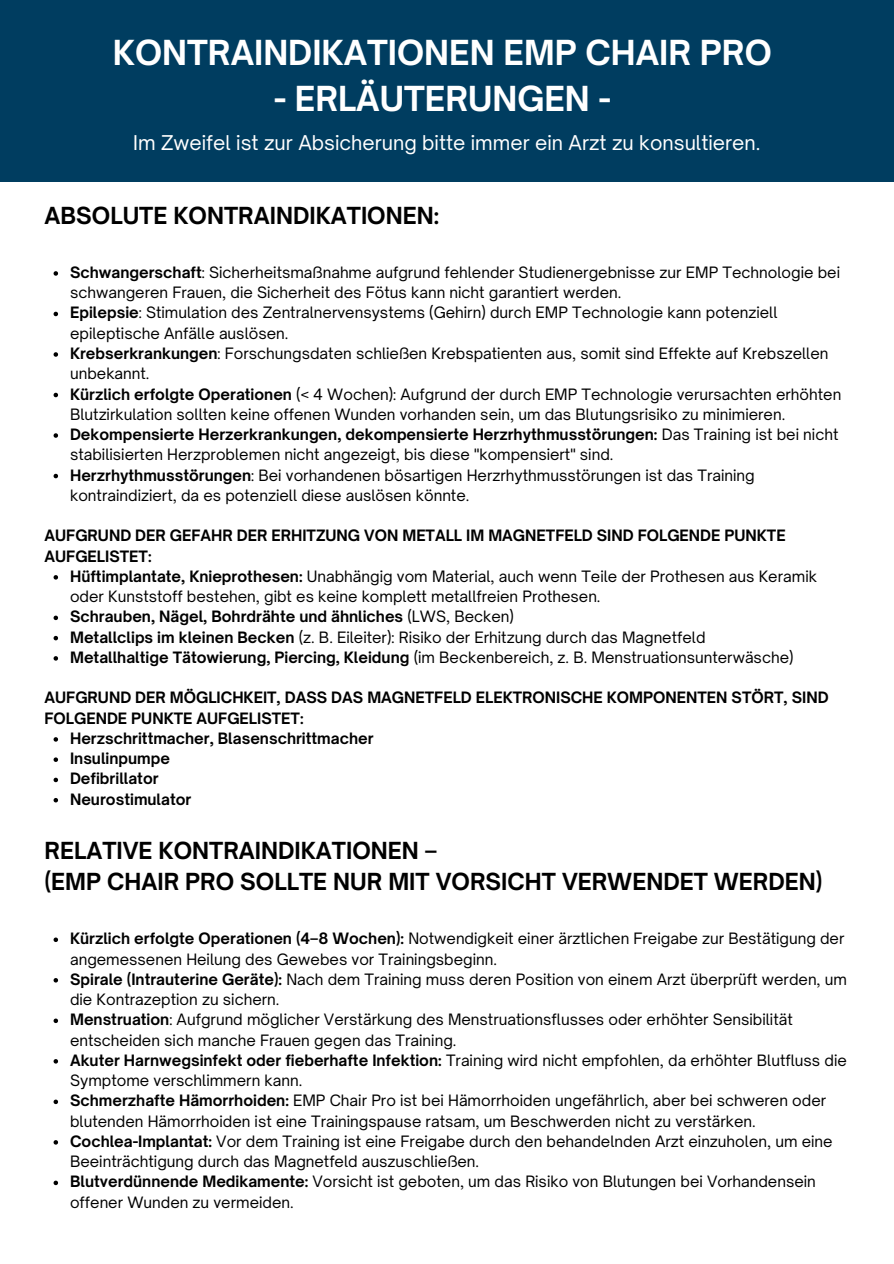
<style>
.page{position:relative;width:894px;height:1264px;background:#fff}
.page>*{position:absolute;margin:0;border:0;box-sizing:border-box;transform-origin:0 0}
.t1{font:700 33px "Open Sauce One";color:#fff}
.t2{font:700 22.5px/31.5px "Open Sauce One";color:#000}
.t3{font:19.5px "Open Sauce One";color:#fff}
.t4{font:15px/20.2px "Open Sauce One";color:#000}
.t5{font:700 15px/20.2px "Open Sauce One";color:#000}
.s1{font-weight:700}
.s2{font-weight:400}
</style>
<div class="page">
<svg style="left:54px;top:271px;width:4px;height:5px"></svg>
<svg style="left:54px;top:312px;width:4px;height:4px"></svg>
<svg style="left:54px;top:352px;width:4px;height:5px"></svg>
<svg style="left:54px;top:393px;width:4px;height:4px"></svg>
<svg style="left:54px;top:433px;width:4px;height:5px"></svg>
<svg style="left:54px;top:474px;width:4px;height:4px"></svg>
<svg style="left:54px;top:575px;width:4px;height:4px"></svg>
<svg style="left:54px;top:615px;width:4px;height:5px"></svg>
<svg style="left:54px;top:636px;width:4px;height:4px"></svg>
<svg style="left:54px;top:656px;width:4px;height:4px"></svg>
<svg style="left:54px;top:737px;width:4px;height:4px"></svg>
<svg style="left:54px;top:757px;width:4px;height:5px"></svg>
<svg style="left:54px;top:777px;width:4px;height:5px"></svg>
<svg style="left:54px;top:798px;width:4px;height:4px"></svg>
<svg style="left:54px;top:937px;width:4px;height:5px"></svg>
<svg style="left:54px;top:978px;width:4px;height:4px"></svg>
<svg style="left:54px;top:1018px;width:4px;height:5px"></svg>
<svg style="left:54px;top:1059px;width:4px;height:4px"></svg>
<svg style="left:54px;top:1099px;width:4px;height:5px"></svg>
<svg style="left:54px;top:1140px;width:4px;height:4px"></svg>
<svg style="left:54px;top:1180px;width:4px;height:5px"></svg>
<div style="left:0;top:0;width:893px;height:181px;background:#003d60"></div>
<p class="t1" style="left:113px;top:32px;width:660px">KONTRAINDIKATIONEN EMP CHAIR PRO</p>
<p class="t1" style="left:274px;top:78px;width:338px">- ERLÄUTERUNGEN -</p>
<p class="t3" style="left:133px;top:130px;width:628px">Im Zweifel ist zur Absicherung bitte immer ein Arzt zu konsultieren.</p>
<h1 class="t2" style="left:45px;top:199px;width:396px">ABSOLUTE KONTRAINDIKATIONEN:</h1>
<h3 class="t4" style="left:70px;top:262px;width:771px"><span class="s1">Schwangerschaft</span>: Sicherheitsmaßnahme aufgrund fehlender Studienergebnisse zur EMP Technologie bei schwangeren Frauen, die Sicherheit des Fötus kann nicht garantiert werden.</h3>
<h2 class="t4" style="left:70px;top:302px;width:708px"><span class="s1">Epilepsie</span>: Stimulation des Zentralnervensystems (Gehirn) durch EMP Technologie kann potenziell epileptische Anfälle auslösen.</h2>
<p class="t4" style="left:70px;top:343px;width:759px"><span class="s1">Krebserkrankungen</span>: Forschungsdaten schließen Krebspatienten aus, somit sind Effekte auf Krebszellen unbekannt.</p>
<p class="t4" style="left:70px;top:383px;width:772px"><span class="s1">Kürzlich erfolgte Operationen</span> (&lt; 4 Wochen): Aufgrund der durch EMP Technologie verursachten erhöhten<br>Blutzirkulation sollten keine offenen Wunden vorhanden sein, um das Blutungsrisiko zu minimieren.</p>
<p class="t4" style="left:70px;top:424px;width:769px"><span class="s1">Dekompensierte Herzerkrankungen, dekompensierte Herzrhythmusstörungen:</span> Das Training ist bei nicht stabilisierten Herzproblemen nicht angezeigt, bis diese "kompensiert" sind.</p>
<p class="t4" style="left:70px;top:464px;width:686px"><span class="s1">Herzrhythmusstörungen</span>: Bei vorhandenen bösartigen Herzrhythmusstörungen ist das Training kontraindiziert, da es potenziell diese auslösen könnte.</p>
<p class="t5" style="left:45px;top:525px;width:742px">AUFGRUND DER GEFAHR DER ERHITZUNG VON METALL IM MAGNETFELD SIND FOLGENDE PUNKTE<br>AUFGELISTET:</p>
<p class="t4" style="left:70px;top:566px;width:748px"><span class="s1">Hüftimplantate, Knieprothesen:</span> Unabhängig vom Material, auch wenn Teile der Prothesen aus Keramik oder Kunststoff bestehen, gibt es keine komplett metallfreien Prothesen.</p>
<p class="t5" style="left:70px;top:606px;width:445px">Schrauben, Nägel, Bohrdrähte und ähnliches <span class="s2">(LWS, Becken)</span></p>
<p class="t4" style="left:70px;top:626px;width:637px"><span class="s1">Metallclips im kleinen Becken</span> (z. B. Eileiter): Risiko der Erhitzung durch das Magnetfeld</p>
<p class="t4" style="left:70px;top:647px;width:724px"><span class="s1">Metallhaltige Tätowierung, Piercing, Kleidung</span> (im Beckenbereich, z. B. Menstruationsunterwäsche)</p>
<p class="t5" style="left:45px;top:687px;width:785px">AUFGRUND DER MÖGLICHKEIT, DASS DAS MAGNETFELD ELEKTRONISCHE KOMPONENTEN STÖRT, SIND<br>FOLGENDE PUNKTE AUFGELISTET:</p>
<p class="t5" style="left:70px;top:728px;width:305px">Herzschrittmacher, Blasenschrittmacher</p>
<p class="t5" style="left:70px;top:748px;width:101px">Insulinpumpe</p>
<p class="t5" style="left:70px;top:768px;width:90px">Defibrillator</p>
<p class="t5" style="left:70px;top:788px;width:123px">Neurostimulator</p>
<p class="t2" style="left:45px;top:834px;width:779px">RELATIVE KONTRAINDIKATIONEN –<br>(EMP CHAIR PRO SOLLTE NUR MIT VORSICHT VERWENDET WERDEN)</p>
<p class="t4" style="left:70px;top:928px;width:775px"><span class="s1">Kürzlich erfolgte Operationen (4–8 Wochen):</span> Notwendigkeit einer ärztlichen Freigabe zur Bestätigung der angemessenen Heilung des Gewebes vor Trainingsbeginn.</p>
<h2 class="t4" style="left:70px;top:968px;width:778px"><span class="s1">Spirale (Intrauterine Geräte):</span> Nach dem Training muss deren Position von einem Arzt überprüft werden, um die Kontrazeption zu sichern.</h2>
<p class="t4" style="left:70px;top:1009px;width:724px"><span class="s1">Menstruation</span>: Aufgrund möglicher Verstärkung des Menstruationsflusses oder erhöhter Sensibilität entscheiden sich manche Frauen gegen das Training.</p>
<p class="t4" style="left:70px;top:1049px;width:778px"><span class="s1">Akuter Harnwegsinfekt oder fieberhafte Infektion:</span> Training wird nicht empfohlen, da erhöhter Blutfluss die<br>Symptome verschlimmern kann.</p>
<p class="t4" style="left:70px;top:1090px;width:757px"><span class="s1">Schmerzhafte Hämorrhoiden:</span> EMP Chair Pro ist bei Hämorrhoiden ungefährlich, aber bei schweren oder blutenden Hämorrhoiden ist eine Trainingspause ratsam, um Beschwerden nicht zu verstärken.</p>
<p class="t4" style="left:70px;top:1130px;width:763px"><span class="s1">Cochlea-Implantat:</span> Vor dem Training ist eine Freigabe durch den behandelnden Arzt einzuholen, um eine<br>Beeinträchtigung durch das Magnetfeld auszuschließen.</p>
<p class="t4" style="left:70px;top:1171px;width:747px"><span class="s1">Blutverdünnende Medikamente:</span> Vorsicht ist geboten, um das Risiko von Blutungen bei Vorhandensein offener Wunden zu vermeiden.</p>
</div>
